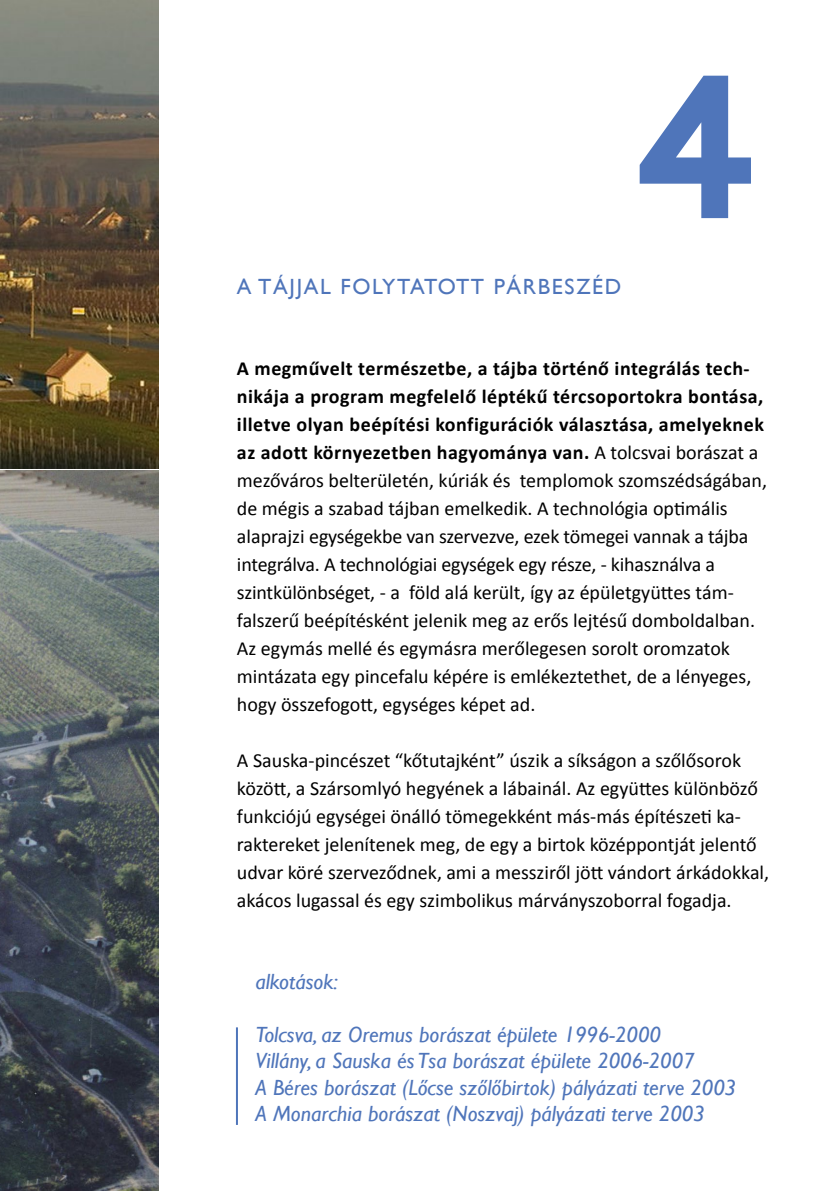
<style>
.page{position:relative;width:840px;height:1191px;background:#fff}
.page>*{position:absolute;margin:0;border:0;box-sizing:border-box;transform-origin:0 0}
.t1{font:700 200px "Biko";color:#4f75ba}
.t2{font:italic 22px/26.4px "Gill Sans";color:#4f75ba}
.t3{font:22px "Gill Sans";letter-spacing:.075em;color:#4f75ba}
.t4{font:20px/28px "Calibri";color:#000}
.s1{font-weight:700}
</style>
<div class="page">
<img style="left:0;top:0;width:159px;height:468px">
<img style="left:0;top:471px;width:159px;height:720px">
<hr style="left:236px;top:1027px;width:2px;height:98px;background:#4f75ba">
<h1 class="t1" style="left:635px;top:28px;width:121px">4</h1>
<p class="t3" style="left:237px;top:274px;width:370px">A TÁJJA L FOLYTATOTT PÁ RBE SZÉD</p>
<p class="t4" style="left:237px;top:354px;width:531px"><span class="s1">A megművelt természetbe, a tájba történő integrálás tech&shy;nikája a program megfelelő léptékű tércsoportokra bontása, illetve olyan beépítési konfigurációk választása, amelyeknek az adott környezetben hagyománya van.</span> A tolcsvai borászat a mezőváros belterületén, kúriák és templomok szomszédságában, de mégis a szabad tájban emelkedik. A technológia optimális alaprajzi egységekbe van szervezve, ezek tömegei vannak a tájba integrálva. A technológiai egységek egy része, - kihasználva a szintkülönbséget, - a föld alá került, így az épületgyüttes tám&shy;falszerű beépítésként jelenik meg az erős lejtésű domboldalban.<br>Az egymás mellé és egymásra merőlegesen sorolt oromzatok mintázata egy pincefalu képére is emlékeztethet, de a lényeges, hogy összefogott, egységes képet ad.</p>
<p class="t4" style="left:237px;top:746px;width:533px">A Sauska-pincészet “kőtutajként” úszik a síkságon a szőlősorok között, a Szársomlyó hegyének a lábainál. Az együttes különböző funkciójú egységei önálló tömegekként más-más építészeti ka&shy;raktereket jelenítenek meg, de egy a birtok középpontját jelentő udvar köré szerveződnek, ami a messziről jött vándort árkádokkal, akácos lugassal és egy szimbolikus márványszoborral fogadja.</p>
<p class="t2" style="left:255px;top:969px;width:84px">alkotások:</p>
<p class="t2" style="left:255px;top:1021px;width:482px">Tolcsva, az Oremus borászat épülete 1996-2000<br>Villány, a Sauska és Tsa borászat épülete 2006-2007<br>A Béres borászat (Lőcse szőlőbirtok) pályázati terve 2003<br>A Monarchia borászat (Noszvaj) pályázati terve 2003</p>
</div>
